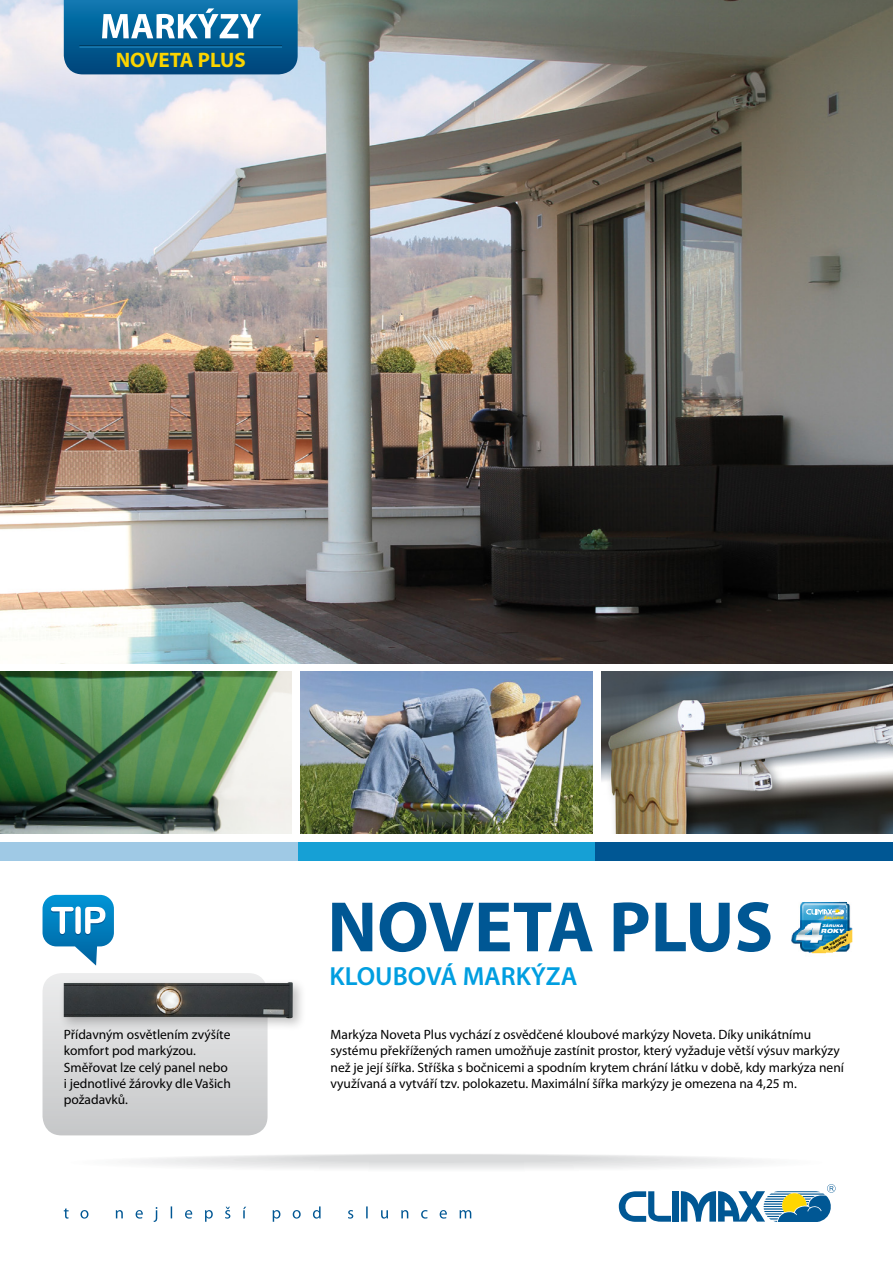
<style>
.page{position:relative;width:893px;height:1263px;background:#fff}
.page>*{position:absolute;margin:0;border:0;box-sizing:border-box;transform-origin:0 0}
.t1{font:700 72px "Myriad Pro";color:#005794}
.t2{font:600 26.25px "Myriad Pro";color:#009ee0}
.t3{font:700 21px "Myriad Pro";color:#fbd400}
.t4{font:13.5px/16.2px "Myriad Pro";color:#000}
.t5{font:italic 900 expanded 5.85px "Helvetica Neue CE";color:#fff}
.t6{font:italic 900 expanded 3.6px "Helvetica Neue CE";letter-spacing:.04em;color:#fff}
.t7{font:italic 900 expanded 3.3px "Helvetica Neue CE";letter-spacing:.04em;color:#ffd600}
.t8{font:italic 900 expanded 3.15px/3.8px "Helvetica Neue CE";color:#000;text-align:center}
</style>
<div class="page">
<div style="left:82px;top:1154px;width:729px;height:17px;background:#fbfbfb;border-radius:50%"></div>
<div style="left:117px;top:1154px;width:659px;height:16px;background:#f6f6f6;border-radius:50%"></div>
<div style="left:140px;top:1154px;width:613px;height:15px;background:#f2f2f3;border-radius:50%"></div>
<div style="left:164px;top:1154px;width:565px;height:14px;background:#eeefef;border-radius:50%"></div>
<div style="left:187px;top:1154px;width:519px;height:13px;background:#ebebec;border-radius:50%"></div>
<div style="left:210px;top:1154px;width:473px;height:12px;background:#e7e7e8;border-radius:50%"></div>
<div style="left:233px;top:1155px;width:427px;height:10px;background:#e3e4e4;border-radius:50%"></div>
<div style="left:268px;top:1155px;width:357px;height:8px;background:#dfe0e1;border-radius:50%"></div>
<div style="left:291px;top:1155px;width:311px;height:7px;background:#dbdcdd;border-radius:50%"></div>
<svg style="left:64px;top:1206px;width:407px;height:16px"></svg>
<div style="left:673px;top:1191px;width:6px;height:30px;background:#005794"></div>
<svg style="left:619px;top:1191px;width:52px;height:31px"></svg>
<svg style="left:681px;top:1184px;width:155px;height:38px"></svg>
<div style="left:0;top:842px;width:298px;height:19px;background:#9fc9e5"></div>
<div style="left:298px;top:842px;width:297px;height:19px;background:#16a0d5"></div>
<div style="left:595px;top:842px;width:298px;height:19px;background:#005794"></div>
<img style="left:300px;top:672px;width:292px;height:161px">
<img style="left:601px;top:672px;width:292px;height:161px">
<img style="left:0;top:672px;width:292px;height:161px">
<img style="left:0;top:0;width:893px;height:663px">
<svg style="left:42px;top:894px;width:226px;height:241px"></svg>
<svg style="left:64px;top:0;width:234px;height:74px;background:#2271a1"></svg>
<hr style="left:79px;top:45px;width:203px;height:1px;background:#003657">
<hr style="left:79px;top:46px;width:203px;height:2px;background:#258fc9">
<svg style="left:792px;top:901px;width:60px;height:53px"></svg>
<div style="left:58px;top:976px;width:248px;height:55px;background:#000;opacity:.25"></div>
<img style="left:64px;top:982px;width:230px;height:36px">
<h3 class="t3" style="left:116px;top:46px;width:132px">NOVETA PLUS</h3>
<p class="t4" style="left:64px;top:1026px;width:169px">Přídavným osvětlením zvýšíte komfort pod markýzou.<br>Směřovat lze celý panel nebo i jednotlivé žárovky dle Vašich požadavků.</p>
<h1 class="t1" style="left:327px;top:880px;width:447px">NOVETA PLUS</h1>
<h2 class="t2" style="left:330px;top:959px;width:250px">KLOUBOVÁ MARKÝZA</h2>
<p class="t7" style="left:824px;top:915px;width:21px">ŽALUZIE</p>
<p class="t6" style="left:822px;top:923px;width:22px">ZÁRUKA</p>
<p class="t5" style="left:821px;top:927px;width:24px">ROKY</p>
<p class="t8" style="left:822px;top:948px;width:30px;rotate:-30deg">NA VŠECHNY<br>VÝROBKY</p>
<p class="t4" style="left:331px;top:1026px;width:515px">Markýza Noveta Plus vychází z osvědčené kloubové markýzy Noveta. Díky unikátnímu systému překřížených ramen umožňuje zastínit prostor, který vyžaduje větší výsuv markýzy než je její šířka. Stříška s bočnicemi a spodním krytem chrání látku v době, kdy markýza není využívaná a vytváří tzv. polokazetu. Maximální šířka markýzy je omezena na 4,25 m.</p>
</div>
